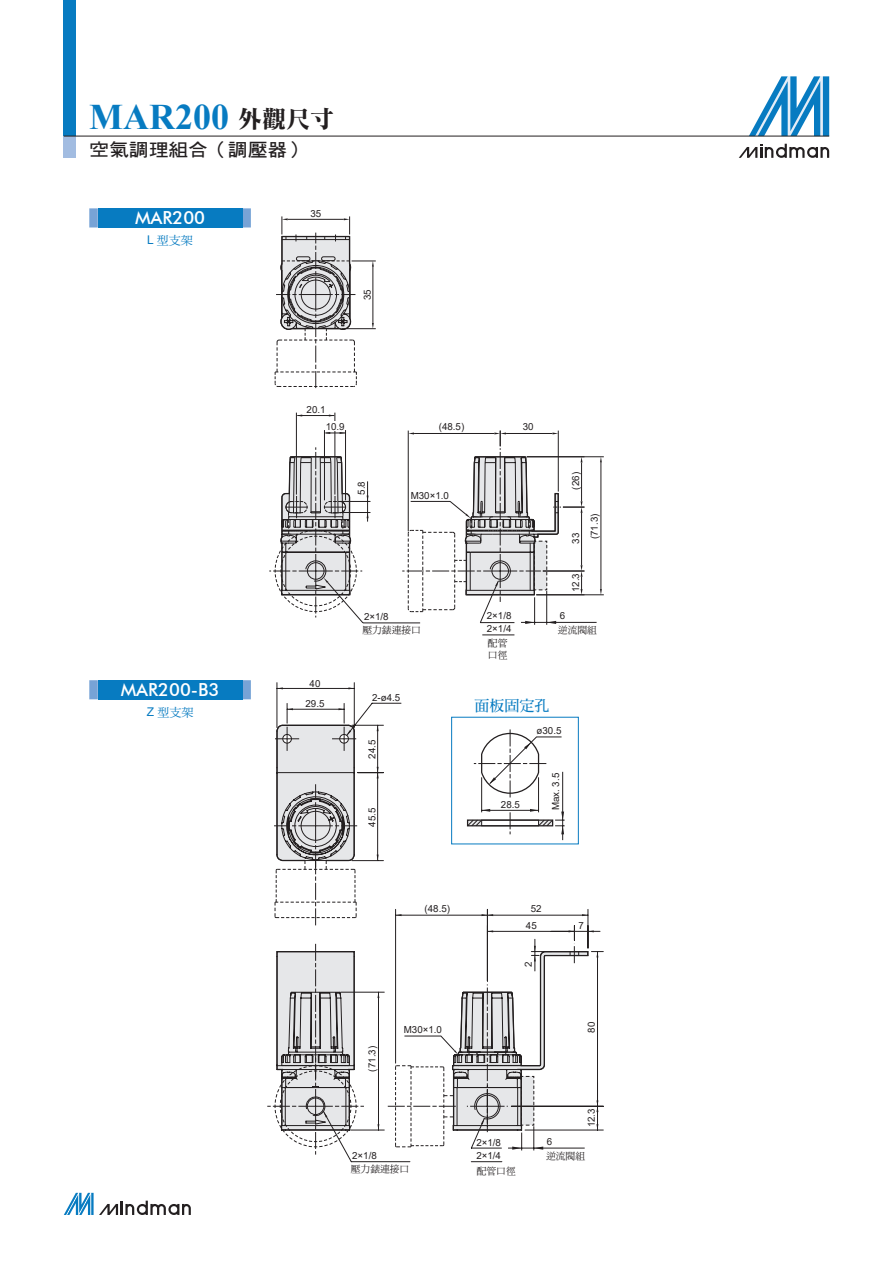
<style>
.page{position:relative;width:893px;height:1263px;background:#fff}
.page>*{position:absolute;margin:0;border:0;box-sizing:border-box;transform-origin:0 0}
.t1{font:700 36px "Times New Roman";color:#077bc1}
.t2{font:500 18px "Futura BT";color:#fff}
.t3{font:18px "DF Hei Bd HK BF";color:#231f20;scale:1.1 1}
.t4{font:15px "DF Ming Bd HK BF";color:#077bc1}
.t5{font:12px "DF Ming Md HK BF";color:#077bc1}
.t6{font:9.75px/13.6px "Arial";color:#231f20;text-align:center}
.t7{font:9.75px/11.7px "DF Ming Md HK BF";color:#231f20}
.s1{font-family:"DF Li Song Bd WIN BF";font-weight:400;font-size:24px;color:#231f20}
.s2{font-family:"Arial"}
</style>
<div class="page">
<svg style="left:749px;top:76px;width:80px;height:60px"></svg>
<svg style="left:739px;top:144px;width:90px;height:14px"></svg>
<div style="left:64px;top:0;width:12px;height:136px;background:#077bc1"></div>
<div style="left:64px;top:136px;width:12px;height:21px;background:#a2bce1"></div>
<hr style="left:64px;top:136px;width:765px;height:1px;background:#231f20">
<svg style="left:64px;top:1193px;width:127px;height:22px"></svg>
<svg style="left:395px;top:909px;width:209px;height:222px"></svg>
<svg style="left:588px;top:930px;width:6px;height:2px"></svg>
<svg style="left:596px;top:951px;width:2px;height:6px"></svg>
<svg style="left:596px;top:1124px;width:2px;height:6px"></svg>
<svg style="left:596px;top:1100px;width:2px;height:12px"></svg>
<svg style="left:487px;top:930px;width:6px;height:2px"></svg>
<svg style="left:274px;top:682px;width:127px;height:243px"></svg>
<svg style="left:482px;top:914px;width:11px;height:2px"></svg>
<svg style="left:582px;top:914px;width:6px;height:2px"></svg>
<div style="left:451px;top:717px;width:128px;height:127px;border:1px solid #077bc1"></div>
<svg style="left:467px;top:729px;width:98px;height:111px"></svg>
<svg style="left:267px;top:944px;width:322px;height:218px"></svg>
<hr style="left:508px;top:1148px;width:77px;height:1px;background:#231f20">
<svg style="left:89px;top:208px;width:162px;height:19px"></svg>
<div style="left:98px;top:208px;width:144px;height:19px;background:#077bc1"></div>
<svg style="left:89px;top:680px;width:162px;height:19px"></svg>
<div style="left:98px;top:680px;width:144px;height:19px;background:#077bc1"></div>
<hr style="left:536px;top:594px;width:68px;height:1px;background:#231f20">
<hr style="left:527px;top:456px;width:77px;height:1px;background:#231f20">
<hr style="left:601px;top:463px;width:1px;height:126px;background:#231f20">
<hr style="left:521px;top:622px;width:76px;height:1px;background:#231f20">
<svg style="left:269px;top:216px;width:315px;height:419px"></svg>
<h1 class="t1" style="left:89px;top:91px;width:246px">MAR200 <span class="s1">外觀尺寸</span></h1>
<h2 class="t3" style="left:89px;top:141px;width:199px">空氣調理組合（調壓器）</h2>
<h2 class="t2" style="left:135px;top:207px;width:72px">MAR200</h2>
<p class="t5" style="left:147px;top:234px;width:47px"><span class="s2">L</span> 型支架</p>
<p class="t6" style="left:310px;top:207px;width:12px">35</p>
<p class="t6" style="left:360px;top:300px;width:12px;rotate:-90deg">35</p>
<h2 class="t2" style="left:121px;top:679px;width:100px">MAR200-B3</h2>
<p class="t5" style="left:147px;top:706px;width:48px"><span class="s2">Z</span> 型支架</p>
<p class="t6" style="left:307px;top:403px;width:20px">20.1</p>
<p class="t6" style="left:326px;top:419px;width:20px">10.9</p>
<p class="t6" style="left:439px;top:420px;width:27px">(48.5)</p>
<p class="t6" style="left:523px;top:420px;width:12px">30</p>
<p class="t6" style="left:306px;top:673px;width:20px;line-height:20px">40<br>29.5</p>
<p class="t6" style="left:355px;top:495px;width:15px;rotate:-90deg">5.8</p>
<p class="t6" style="left:411px;top:488px;width:40px">M30×1.0</p>
<p class="t6" style="left:364px;top:610px;width:26px">2×1/8</p>
<p class="t7" style="left:362px;top:625px;width:60px">壓力錶連接口</p>
<p class="t6" style="left:372px;top:691px;width:30px">2-ø4.5</p>
<p class="t6" style="left:365px;top:759px;width:20px;rotate:-90deg">24.5</p>
<p class="t6" style="left:365px;top:827px;width:20px;rotate:-90deg">45.5</p>
<p class="t6" style="left:487px;top:608px;width:26px;text-align:left">2×1/8<br>2×1/4</p>
<p class="t7" style="left:488px;top:637px;width:21px">配管口徑</p>
<p class="t6" style="left:569px;top:489px;width:19px;rotate:-90deg">(26)</p>
<p class="t6" style="left:569px;top:544px;width:12px;rotate:-90deg">33</p>
<p class="t6" style="left:587px;top:539px;width:27px;rotate:-90deg">(71.3)</p>
<p class="t6" style="left:569px;top:592px;width:20px;rotate:-90deg">12.3</p>
<p class="t6" style="left:560px;top:609px;width:7px">6</p>
<p class="t7" style="left:558px;top:624px;width:40px">逆流閥組</p>
<h3 class="t4" style="left:475px;top:698px;width:76px">面板固定孔</h3>
<p class="t6" style="left:501px;top:797px;width:20px">28.5</p>
<p class="t6" style="left:536px;top:724px;width:26px">ø30.5</p>
<p class="t6" style="left:549px;top:810px;width:39px;rotate:-90deg">Max. 3.5</p>
<p class="t6" style="left:365px;top:1071px;width:27px;rotate:-90deg">(71.3)</p>
<p class="t6" style="left:352px;top:1149px;width:26px">2×1/8</p>
<p class="t6" style="left:425px;top:902px;width:27px">(48.5)</p>
<p class="t6" style="left:526px;top:900px;width:17px;line-height:16.6px">52<br>45</p>
<p class="t6" style="left:404px;top:1023px;width:40px">M30×1.0</p>
<p class="t6" style="left:522px;top:967px;width:7px;rotate:-90deg">2</p>
<p class="t6" style="left:578px;top:919px;width:7px">7</p>
<p class="t6" style="left:584px;top:1033px;width:12px;rotate:-90deg">80</p>
<p class="t6" style="left:584px;top:1127px;width:20px;rotate:-90deg">12.3</p>
<p class="t6" style="left:476px;top:1135px;width:26px;text-align:left">2×1/8<br>2×1/4</p>
<p class="t6" style="left:547px;top:1134px;width:7px">6</p>
<p class="t7" style="left:546px;top:1150px;width:40px">逆流閥組</p>
<p class="t7" style="left:351px;top:1163px;width:60px">壓力錶連接口</p>
<p class="t7" style="left:477px;top:1165px;width:40px">配管口徑</p>
</div>
